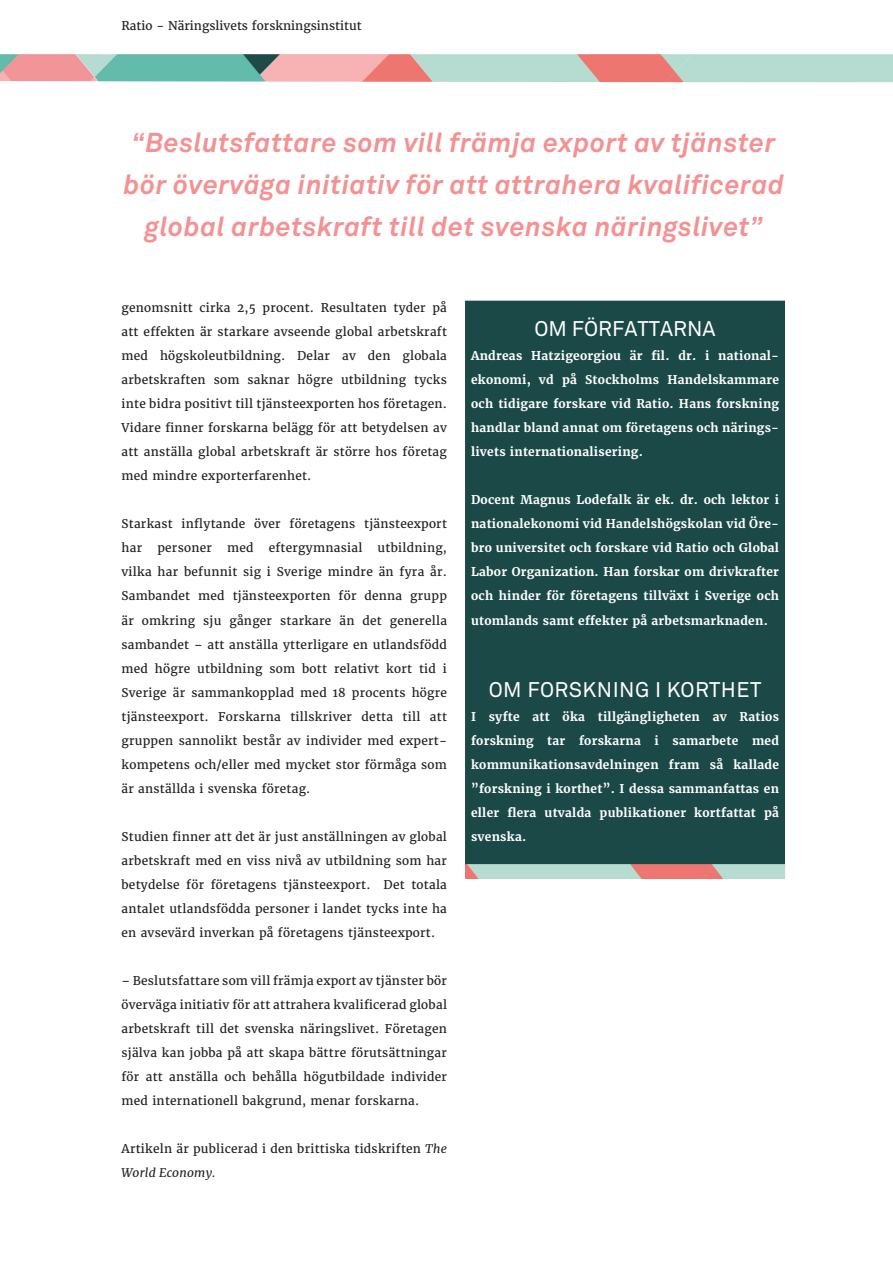
<style>
.page{position:relative;width:893px;height:1263px;background:#fff}
.page>*{position:absolute;margin:0;border:0;box-sizing:border-box;transform-origin:0 0}
.Pull_Quote{font:italic 700 27px/42px "Akkurat";letter-spacing:.02em;color:#f49293;text-align:center}
.Body_Text{font:21px "Akkurat Pro";letter-spacing:.02em;color:#fff}
.t1{font:21px "Akkurat";color:#fff}
.Body_Text-2{font:12px/24px "Merriweather";letter-spacing:.02em;color:#231f20;text-align:justify}
.Body_Text-3{font:700 12px/24px "Merriweather";letter-spacing:.02em;color:#fff;text-align:justify}
.Body_Text-4{font:12px "Merriweather";color:#231f20}
.s1{font-style:italic}
</style>
<div class="page">
<img style="left:0;top:54px;width:893px;height:29px">
<div style="left:465px;top:301px;width:320px;height:563px;background:#1b4947"></div>
<img style="left:465px;top:864px;width:320px;height:15px">
<p class="Body_Text-4" style="left:122px;top:19px;width:242px">Ratio - Näringslivets forskningsinstitut</p>
<p class="Pull_Quote" style="left:123px;top:121px;width:662px">“Beslutsfattare som vill främja export av tjänster bör överväga initiativ för att attrahera kvalificerad global arbetskraft till det svenska näringslivet”</p>
<p class="Body_Text-2" style="left:122px;top:296px;width:327px">genomsnitt cirka 2,5 procent. Resultaten tyder på att effekten är starkare avseende global arbetskraft med högskoleutbildning. Delar av den globala arbetskraften som saknar högre utbildning tycks inte bidra positivt till tjänsteexporten hos företagen.<br>Vidare finner forskarna belägg för att betydelsen av att anställa global arbetskraft är större hos företag med mindre exporterfarenhet.</p>
<p class="Body_Text-2" style="left:122px;top:512px;width:327px">Starkast inflytande över företagens tjänsteexport har</p>
<p class="Body_Text-2" style="left:157px;top:536px;width:56px">personer</p>
<p class="Body_Text-2" style="left:227px;top:536px;width:28px">med</p>
<p class="Body_Text-2" style="left:269px;top:536px;width:95px">eftergymnasial</p>
<p class="Body_Text-2" style="left:122px;top:536px;width:327px;text-indent:256px">utbildning, vilka har befunnit sig i Sverige mindre än fyra år.<br>Sambandet med tjänsteexporten för denna grupp är omkring sju gånger starkare än det generella sambandet – att anställa ytterligare en utlandsfödd med högre utbildning som bott relativt kort tid i Sverige är sammankopplad med 18 procents högre tjänsteexport. Forskarna tillskriver detta till att gruppen sannolikt består av individer med expert&shy;kompetens och/eller med mycket stor förmåga som är anställda i svenska företag.</p>
<p class="Body_Text-2" style="left:122px;top:824px;width:327px">Studien finner att det är just anställningen av global arbetskraft med en viss nivå av utbildning som har betydelse för företagens tjänsteexport. Det totala antalet utlandsfödda personer i landet tycks inte ha en avsevärd inverkan på företagens tjänsteexport.</p>
<p class="Body_Text-2" style="left:122px;top:968px;width:327px">– Beslutsfattare som vill främja export av tjänster bör överväga initiativ för att attrahera kvalificerad global arbetskraft till det svenska näringslivet. Företagen själva kan jobba på att skapa bättre förutsättningar för att anställa och behålla högutbildade individer med internationell bakgrund, menar forskarna.</p>
<p class="Body_Text-2" style="left:122px;top:1136px;width:327px">Artikeln är publicerad i den brittiska tidskriften <span class="s1">The<br>World Economy.</span></p>
<p class="t1" style="left:534px;top:317px;width:183px">OM FÖRFATTARNA</p>
<p class="Body_Text-3" style="left:471px;top:344px;width:310px">Andreas Hatzigeorgiou är fil. dr. i national&shy;ekonomi, vd på Stockholms Handelskammare och tidigare forskare vid Ratio. Hans forskning handlar bland annat om företagens och närings&shy;livets internationalisering.</p>
<p class="Body_Text-3" style="left:471px;top:488px;width:310px">Docent Magnus Lodefalk är ek. dr. och lektor i nationalekonomi vid Handelshögskolan vid Öre&shy;bro universitet och forskare vid Ratio och Global Labor Organization. Han forskar om drivkrafter och hinder för företagens tillväxt i Sverige och utomlands samt effekter på arbetsmarknaden.</p>
<p class="Body_Text" style="left:489px;top:677px;width:274px">OM FORSKNING I KORTHET</p>
<p class="Body_Text-3" style="left:471px;top:704px;width:310px">I syfte att öka tillgängligheten av Ratios forskning tar forskarna i samarbete med kommunikationsavdelningen fram så kallade ”forskning i korthet”. I dessa sammanfattas en eller flera utvalda publikationer kortfattat på svenska.</p>
</div>
